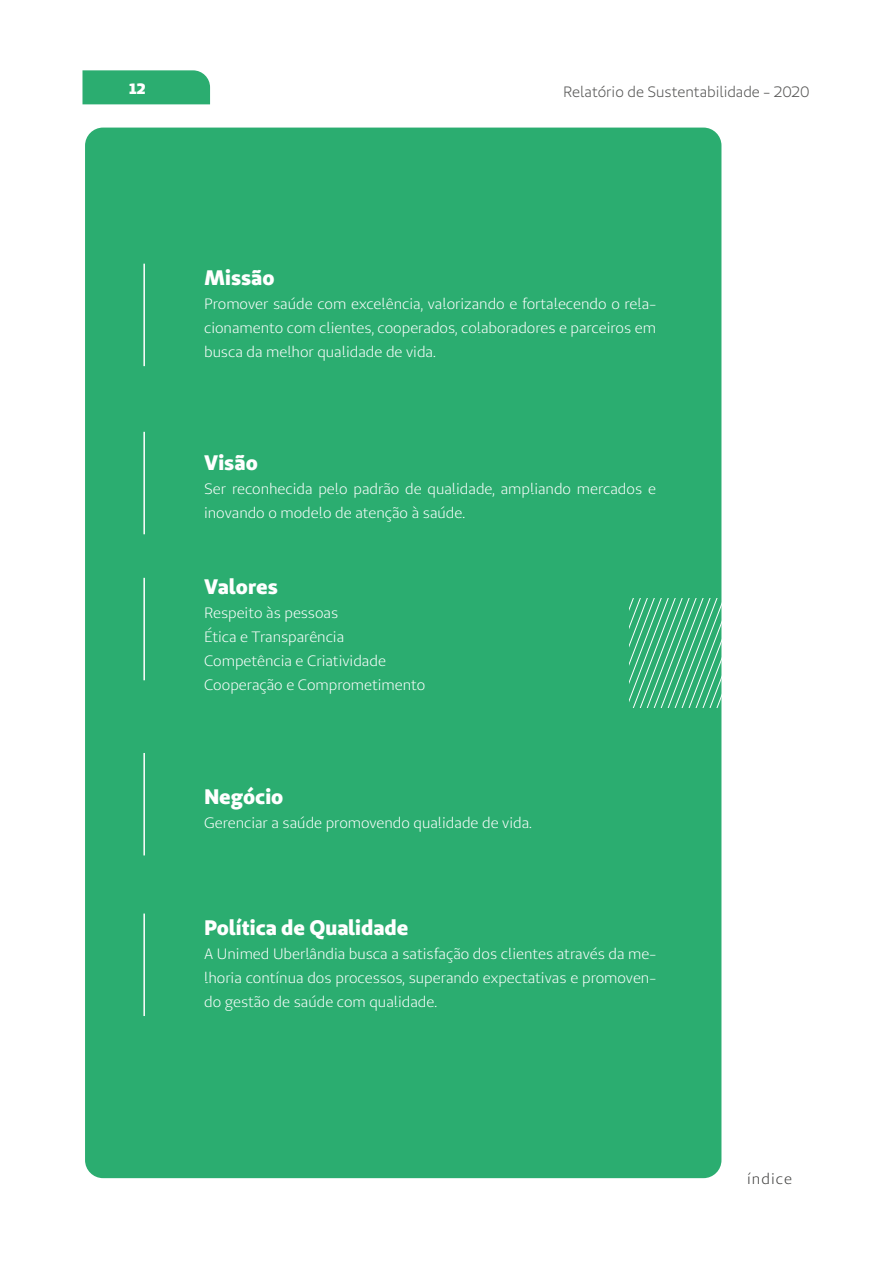
<style>
.page{position:relative;width:893px;height:1263px;background:#fff}
.page>*{position:absolute;margin:0;border:0;box-sizing:border-box;transform-origin:0 0}
.t1{font:700 21px "Unimed Sans 2020 Extra";color:#fff}
.t2{font:15px/24px "Unimed Sans";color:#fff;text-align:justify}
.t3{font:15px "Unimed Sans 2020 Book";letter-spacing:-.005em;color:#575756}
.t4{font:15px "Unimed Sans";letter-spacing:.075em;color:#3c3c3b}
.t5{font:15px "Unimed Sans 2020 Black";color:#fff}
</style>
<div class="page">
<div style="left:82px;top:70px;width:128px;height:34px;background:#2bad70"></div>
<div style="left:85px;top:128px;width:636px;height:1050px;background:#2bad70;border-radius:18px"></div>
<svg style="left:629px;top:598px;width:93px;height:110px"></svg>
<hr style="left:143px;top:264px;width:2px;height:102px;background:#fff">
<hr style="left:143px;top:432px;width:2px;height:102px;background:#fff">
<hr style="left:143px;top:578px;width:2px;height:102px;background:#fff">
<hr style="left:143px;top:753px;width:2px;height:102px;background:#fff">
<hr style="left:143px;top:913px;width:2px;height:103px;background:#fff">
<p class="t5" style="left:130px;top:78px;width:18px">12</p>
<p class="t3" style="left:563px;top:82px;width:248px">Relatório de Sustentabilidade - 2020</p>
<h1 class="t1" style="left:204px;top:264px;width:72px">Missão</h1>
<p class="t2" style="left:204px;top:292px;width:453px">Promover saúde com excelência, valorizando e fortalecendo o rela&shy;cionamento com clientes, cooperados, colaboradores e parceiros em busca da melhor qualidade de vida.</p>
<h1 class="t1" style="left:204px;top:448px;width:55px">Visão</h1>
<p class="t2" style="left:204px;top:476px;width:453px">Ser reconhecida pelo padrão de qualidade, ampliando mercados e inovando o modelo de atenção à saúde.</p>
<h1 class="t1" style="left:204px;top:573px;width:75px">Valores</h1>
<p class="t2" style="left:204px;top:601px;width:223px;text-align:left">Respeito às pessoas<br>Ética e Transparência<br>Competência e Criatividade<br>Cooperação e Comprometimento</p>
<h1 class="t1" style="left:204px;top:782px;width:81px">Negócio</h1>
<p class="t2" style="left:204px;top:811px;width:329px">Gerenciar a saúde promovendo qualidade de vida.</p>
<h1 class="t1" style="left:204px;top:914px;width:206px">Política de Qualidade</h1>
<p class="t2" style="left:204px;top:942px;width:453px">A Unimed Uberlândia busca a satisfação dos clientes através da me&shy;lhoria contínua dos processos, superando expectativas e promoven&shy;do gestão de saúde com qualidade.</p>
<p class="t4" style="left:747px;top:1170px;width:47px">índice</p>
</div>
